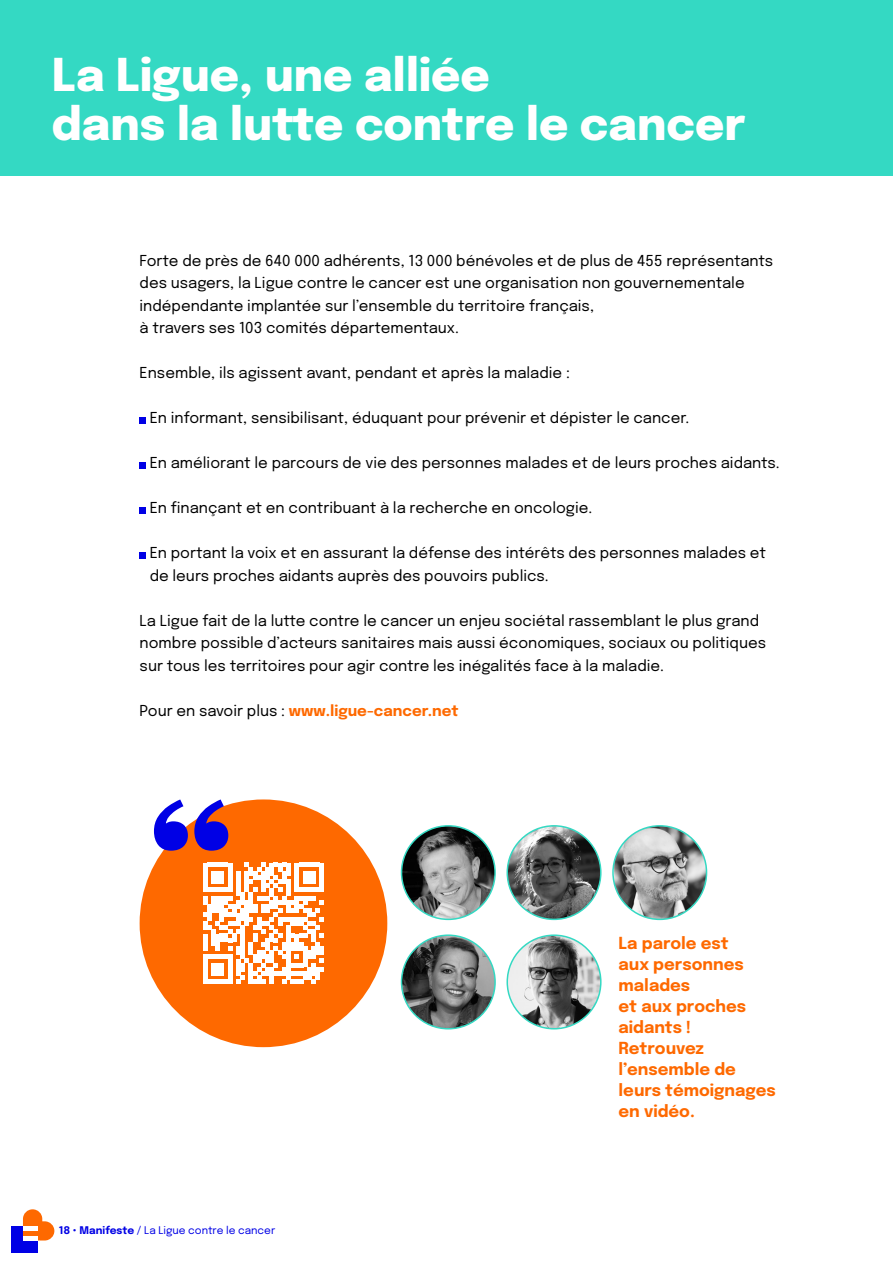
<style>
.page{position:relative;width:893px;height:1263px;background:#fff}
.page>*{position:absolute;margin:0;border:0;box-sizing:border-box;transform-origin:0 0}
.t1{font:800 45px/49.5px "Epilogue";color:#fff}
.t2{font:700 16.5px/21px "Epilogue";color:#fe6900}
.t3{font:15px/22.5px "Epilogue";color:#000}
.t4{font:700 15px "Epilogue";color:#fe6900}
.t5{font:10.5px "Epilogue";color:#0000e5}
.s1{font-weight:400;color:#000}
.s2{font-weight:700}
</style>
<div class="page">
<div style="left:11px;top:1226px;width:26px;height:26px;background:#0000e5"></div>
<svg style="left:23px;top:1209px;width:31px;height:31px"></svg>
<hr style="left:23px;top:1226px;width:14px;height:4px;background:#fff">
<hr style="left:23px;top:1236px;width:14px;height:4px;background:#fff">
<svg style="left:140px;top:417px;width:6px;height:6px"></svg>
<svg style="left:140px;top:462px;width:6px;height:6px"></svg>
<svg style="left:140px;top:507px;width:6px;height:6px"></svg>
<svg style="left:140px;top:552px;width:6px;height:6px"></svg>
<div style="left:140px;top:799px;width:247px;height:248px;background:#fe6900;border-radius:50%"></div>
<svg style="left:203px;top:863px;width:121px;height:121px"></svg>
<div style="left:0;top:0;width:893px;height:175px;background:#34d9c3"></div>
<svg style="left:154px;top:799px;width:74px;height:52px"></svg>
<img style="left:401px;top:826px;width:94px;height:93px;border-radius:47px">
<div style="left:401px;top:825px;width:95px;height:95px;border:2px solid #34d9c3;border-radius:50%"></div>
<img style="left:507px;top:826px;width:94px;height:93px;border-radius:47px">
<div style="left:506px;top:825px;width:96px;height:95px;border:2px solid #34d9c3;border-radius:50%"></div>
<img style="left:614px;top:826px;width:92px;height:93px">
<div style="left:612px;top:825px;width:95px;height:95px;border:2px solid #34d9c3;border-radius:50%"></div>
<img style="left:401px;top:935px;width:94px;height:94px;border-radius:47px">
<div style="left:401px;top:934px;width:95px;height:95px;border:2px solid #34d9c3;border-radius:50%"></div>
<img style="left:507px;top:935px;width:94px;height:94px;border-radius:47px">
<div style="left:506px;top:934px;width:96px;height:95px;border:2px solid #34d9c3;border-radius:50%"></div>
<h1 class="t1" style="left:52px;top:46px;width:696px">La Ligue, une alliée<br>dans la lutte contre le cancer</h1>
<p class="t3" style="left:140px;top:248px;width:635px">Forte de près de 640 000 adhérents, 13 000 bénévoles et de plus de 455 représentants des usagers, la Ligue contre le cancer est une organisation non gouvernementale indépendante implantée sur l’ensemble du territoire français,<br>à travers ses 103 comités départementaux.</p>
<p class="t3" style="left:140px;top:361px;width:432px">Ensemble, ils agissent avant, pendant et après la maladie :</p>
<p class="t3" style="left:150px;top:406px;width:541px">En informant, sensibilisant, éduquant pour prévenir et dépister le cancer.</p>
<p class="t3" style="left:150px;top:451px;width:632px">En améliorant le parcours de vie des personnes malades et de leurs proches aidants.</p>
<p class="t3" style="left:150px;top:496px;width:444px">En finançant et en contribuant à la recherche en oncologie.</p>
<p class="t3" style="left:150px;top:541px;width:618px">En portant la voix et en assurant la défense des intérêts des personnes malades et de leurs proches aidants auprès des pouvoirs publics.</p>
<p class="t3" style="left:140px;top:608px;width:628px">La Ligue fait de la lutte contre le cancer un enjeu sociétal rassemblant le plus grand nombre possible d’acteurs sanitaires mais aussi économiques, sociaux ou politiques sur tous les territoires pour agir contre les inégalités face à la maladie.</p>
<p class="t4" style="left:140px;top:699px;width:320px"><span class="s1">Pour en savoir plus :</span> www.ligue-cancer.net</p>
<p class="t5" style="left:59px;top:1223px;width:218px"><span class="s2">18 • Manifeste</span> / La Ligue contre le cancer</p>
<p class="t2" style="left:619px;top:931px;width:159px">La parole est<br>aux personnes malades<br>et aux proches aidants !<br>Retrouvez l’ensemble de leurs témoignages en vidéo.</p>
</div>
